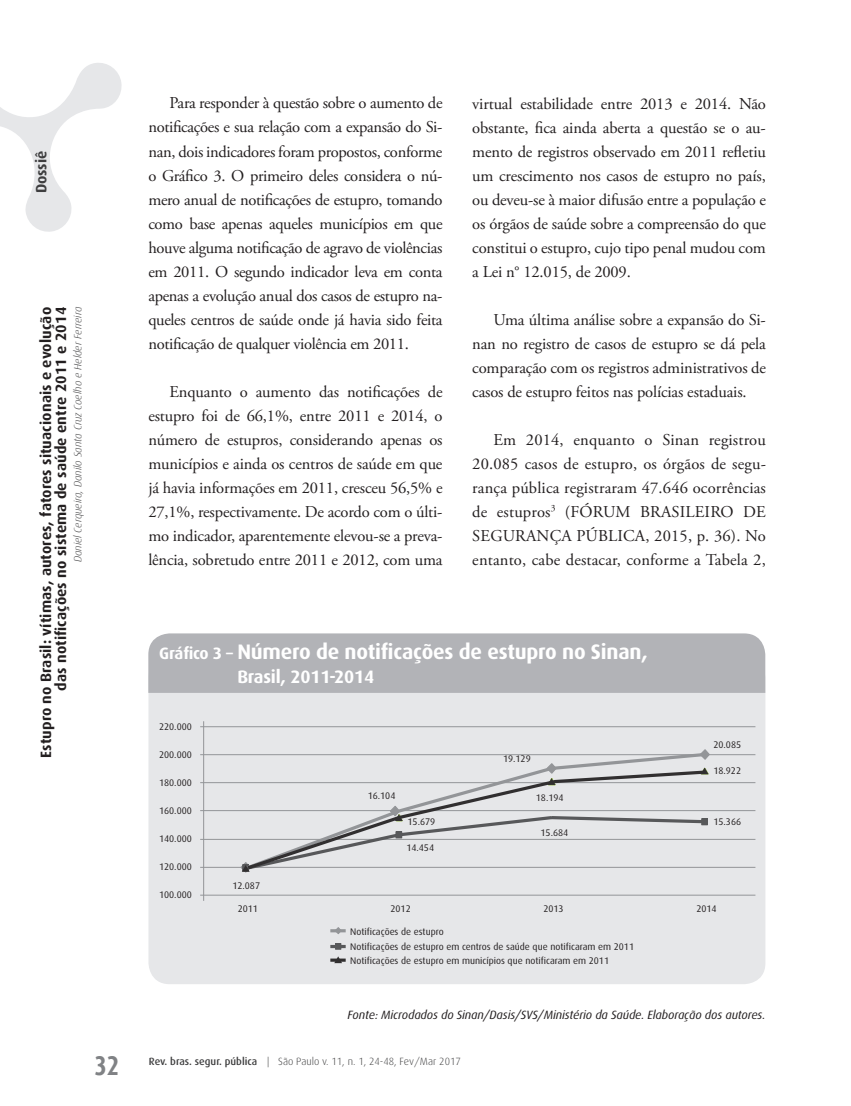
<style>
.page{position:relative;width:851px;height:1106px;background:#fff}
.page>*{position:absolute;margin:0;border:0;box-sizing:border-box;transform-origin:0 0}
.t1{font:700 27px "Dax Condensed";color:#808285}
.t2{font:700 21px "Dax";letter-spacing:-.01em;color:#fff}
.t3{font:700 18px "Dax";letter-spacing:-.01em;color:#fff}
.t4{font:16.5px/24px "Adobe Garamond Pro";letter-spacing:-.01em;color:#231f20;text-align:justify}
.t5{font:700 15px/15px "Dax";letter-spacing:.01em;color:#231f20;text-align:right}
.t6{font:700 15px "Dax";color:#3e3e3f}
.t7{font:italic 12px "Dax";letter-spacing:-.01em;color:#231f20}
.t8{font:300 10.5px "Dax";color:#3e3e3f}
.t9{font:italic 300 10.5px "Dax";color:#3e3e3f}
.t10{font:9.6px/14.4px "Dax";color:#231f20}
.s1{font-size:16.5px}
.s2{font-weight:500}
</style>
<div class="page">
<svg style="left:0;top:63px;width:122px;height:169px"></svg>
<div style="left:148px;top:657px;width:617px;height:327px;background:#e6e7e9;border-radius:21px"></div>
<div style="left:148px;top:633px;width:617px;height:60px;background:#b2b3b7"></div>
<hr style="left:201px;top:867px;width:553px;height:1px;background:#939598">
<hr style="left:201px;top:839px;width:553px;height:1px;background:#939598">
<hr style="left:201px;top:810px;width:553px;height:1px;background:#939598">
<hr style="left:201px;top:782px;width:553px;height:1px;background:#939598">
<hr style="left:201px;top:754px;width:553px;height:1px;background:#939598">
<hr style="left:201px;top:726px;width:553px;height:1px;background:#939598">
<hr style="left:330px;top:929px;width:15px;height:3px;background:#939598">
<svg style="left:334px;top:927px;width:8px;height:7px"></svg>
<hr style="left:330px;top:945px;width:15px;height:3px;background:#57585a">
<svg style="left:335px;top:943px;width:6px;height:6px"></svg>
<hr style="left:330px;top:958px;width:15px;height:3px;background:#312f30">
<hr style="left:203px;top:721px;width:1px;height:179px;background:#939598">
<hr style="left:201px;top:895px;width:553px;height:1px;background:#939598">
<svg style="left:239px;top:749px;width:471px;height:124px"></svg>
<div style="left:701px;top:818px;width:6px;height:7px;border:1px solid #57585a"></div>
<svg style="left:334px;top:956px;width:8px;height:7px"></svg>
<p class="t6" style="left:33px;top:193px;width:44px;rotate:-90deg">Dossiê</p>
<p class="t5" style="left:39px;top:758px;width:452px;rotate:-90deg">Estupro no Brasil: vítimas, autores, fatores situacionais e evolução das notificações no sistema de saúde entre 2011 e 2014</p>
<p class="t9" style="left:72px;top:562px;width:257px;rotate:-90deg">Daniel Cerqueira, Danilo Santa Cruz Coelho e Helder Ferreira</p>
<h1 class="t1" style="left:94px;top:1050px;width:26px">32</h1>
<p class="t4" style="left:148px;top:92px;width:296px;text-indent:21px">Para responder à questão sobre o aumento de notificações e sua relação com a expansão do Si&shy;nan, dois indicadores foram propostos, conforme o Gráfico 3. O primeiro deles considera o nú&shy;mero anual de notificações de estupro, tomando como base apenas aqueles municípios em que houve alguma notificação de agravo de violências em 2011. O segundo indicador leva em conta apenas a evolução anual dos casos de estupro na&shy;queles centros de saúde onde já havia sido feita notificação de qualquer violência em 2011.</p>
<p class="t4" style="left:148px;top:380px;width:296px;text-indent:21px">Enquanto o aumento das notificações de estupro foi de 66,1%, entre 2011 e 2014, o número de estupros, considerando apenas os municípios e ainda os centros de saúde em que já havia informações em 2011, cresceu 56,5% e 27,1%, respectivamente. De acordo com o últi&shy;mo indicador, aparentemente elevou-se a preva&shy;lência, sobretudo entre 2011 e 2012, com uma</p>
<p class="t4" style="left:472px;top:92px;width:295px">virtual estabilidade entre 2013 e 2014. Não obstante, fica ainda aberta a questão se o au&shy;mento de registros observado em 2011 refletiu um crescimento nos casos de estupro no país, ou deveu-se à maior difusão entre a população e os órgãos de saúde sobre a compreensão do que constitui o estupro, cujo tipo penal mudou com a Lei n° 12.015, de 2009.</p>
<p class="t4" style="left:472px;top:308px;width:295px;text-indent:21px">Uma última análise sobre a expansão do Si&shy;nan no registro de casos de estupro se dá pela comparação com os registros administrativos de casos de estupro feitos nas polícias estaduais.</p>
<p class="t4" style="left:472px;top:428px;width:295px;text-indent:21px">Em 2014, enquanto o Sinan registrou 20.085 casos de estupro, os órgãos de segu&shy;rança pública registraram 47.646 ocorrências de estupros<sup>3</sup> (FÓRUM BRASILEIRO DE SEGURANÇA PÚBLICA, 2015, p. 36). No entanto, cabe destacar, conforme a Tabela 2,</p>
<p class="t2" style="left:159px;top:640px;width:490px"><span class="s1">Gráfico 3 –</span> Número de notificações de estupro no Sinan,</p>
<p class="t3" style="left:237px;top:666px;width:138px">Brasil, 2011-2014</p>
<p class="t10" style="left:159px;top:719px;width:34px">220.000</p>
<p class="t10" style="left:159px;top:747px;width:34px">200.000</p>
<p class="t10" style="left:159px;top:775px;width:34px">180.000</p>
<p class="t10" style="left:159px;top:803px;width:34px">160.000</p>
<p class="t10" style="left:159px;top:831px;width:34px">140.000</p>
<p class="t10" style="left:159px;top:859px;width:34px">120.000</p>
<p class="t10" style="left:159px;top:887px;width:34px">100.000</p>
<p class="t10" style="left:232px;top:878px;width:29px">12.087</p>
<p class="t10" style="left:367px;top:788px;width:29px">16.104</p>
<p class="t10" style="left:407px;top:814px;width:29px">15.679</p>
<p class="t10" style="left:406px;top:840px;width:29px">14.454</p>
<p class="t10" style="left:503px;top:751px;width:29px">19.129</p>
<p class="t10" style="left:536px;top:791px;width:29px">18.194</p>
<p class="t10" style="left:540px;top:825px;width:29px">15.684</p>
<p class="t10" style="left:713px;top:738px;width:29px">20.085</p>
<p class="t10" style="left:713px;top:764px;width:29px">18.922</p>
<p class="t10" style="left:713px;top:814px;width:29px">15.366</p>
<p class="t10" style="left:238px;top:901px;width:22px">2011</p>
<p class="t10" style="left:390px;top:901px;width:22px">2012</p>
<p class="t10" style="left:543px;top:901px;width:22px">2013</p>
<p class="t10" style="left:696px;top:901px;width:22px">2014</p>
<p class="t10" style="left:350px;top:924px;width:285px">Notificações de estupro<br>Notificações de estupro em centros de saúde que notificaram em 2011<br>Notificações de estupro em municípios que notificaram em 2011</p>
<p class="t7" style="left:347px;top:1008px;width:419px">Fonte: Microdados do Sinan/Dasis/SVS/Ministério da Saúde. Elaboração dos autores.</p>
<p class="t8" style="left:149px;top:1055px;width:313px"><span class="s2">Rev. bras. segur. pública</span> | São Paulo v. 11, n. 1, 24-48, Fev/Mar 2017</p>
</div>
